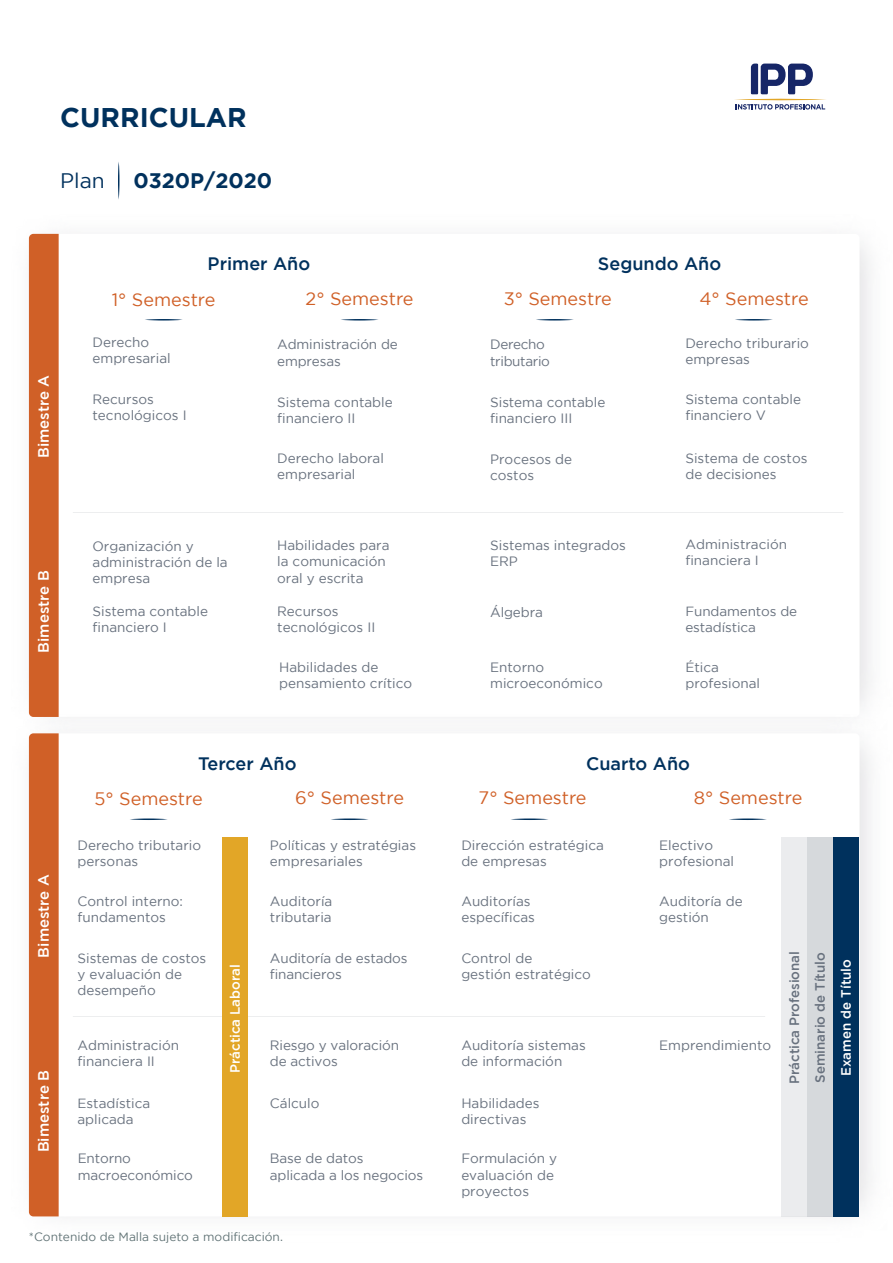
<style>
.page{position:relative;width:893px;height:1263px;background:#fff}
.page>*{position:absolute;margin:0;border:0;box-sizing:border-box;transform-origin:0 0}
.t1{font:700 27px "Gotham";color:#00315d}
.t2{font:700 21px "Gotham";color:#00315d}
.t3{font:21px "Gotham";color:#00315d}
.t4{font:18px "Gotham";color:#d06027}
.t5{font:500 18px "Gotham";color:#00315d}
.t6{font:500 15px "Gotham";color:#fff}
.t7{font:13.5px/16.2px "Gotham";color:#68717e}
.t8{font:500 13.5px/25.5px "Gotham";color:#68717e}
.t9{font:500 13.5px "Gotham";color:#fff}
.t10{font:13.5px/16.2px "Gotham";letter-spacing:-.025em;color:#68717e}
.t11{font:13.35px/15.9px "Gotham";color:#68717e}
.t12{font:12px "Gotham";color:#617376}
</style>
<div class="page">
<div style="left:29px;top:234px;width:30px;height:456px;background:#d06027"></div>
<svg style="left:751px;top:64px;width:62px;height:30px"></svg>
<hr style="left:734px;top:99px;width:93px;height:1px;background:#e2a627;border-radius:50%">
<svg style="left:736px;top:104px;width:89px;height:6px"></svg>
<svg style="left:118px;top:162px;width:1px;height:38px"></svg>
<svg style="left:145px;top:319px;width:38px;height:1px"></svg>
<svg style="left:341px;top:319px;width:37px;height:1px"></svg>
<svg style="left:536px;top:319px;width:38px;height:1px"></svg>
<svg style="left:735px;top:319px;width:38px;height:1px"></svg>
<hr style="left:73px;top:512px;width:770px;height:1px;background:#68717e">
<img style="left:20px;top:690px;width:860px;height:527px">
<div style="left:29px;top:733px;width:830px;height:483px;background:#fff;border-radius:4px"></div>
<div style="left:29px;top:733px;width:30px;height:483px;background:#d06027"></div>
<svg style="left:130px;top:818px;width:38px;height:2px"></svg>
<svg style="left:331px;top:818px;width:38px;height:2px"></svg>
<svg style="left:511px;top:818px;width:37px;height:2px"></svg>
<svg style="left:729px;top:818px;width:38px;height:2px"></svg>
<div style="left:781px;top:837px;width:26px;height:379px;background:#ebecee"></div>
<div style="left:807px;top:837px;width:26px;height:379px;background:#d6d9dc"></div>
<div style="left:833px;top:837px;width:26px;height:379px;background:#00315d"></div>
<hr style="left:73px;top:1016px;width:692px;height:1px;background:#68717e">
<div style="left:222px;top:837px;width:26px;height:379px;background:#e2a627"></div>
<h1 class="t1" style="left:60px;top:102px;width:188px">CURRICULAR</h1>
<h2 class="t3" style="left:60px;top:169px;width:46px">Plan</h2>
<h2 class="t2" style="left:133px;top:168px;width:140px">0320P/2020</h2>
<p class="t6" style="left:35px;top:458px;width:85px;rotate:-90deg">Bimestre A</p>
<p class="t6" style="left:35px;top:653px;width:84px;rotate:-90deg">Bimestre B</p>
<p class="t6" style="left:35px;top:957px;width:85px;rotate:-90deg">Bimestre A</p>
<p class="t6" style="left:35px;top:1152px;width:84px;rotate:-90deg">Bimestre B</p>
<h3 class="t5" style="left:208px;top:254px;width:104px">Primer Año</h3>
<h3 class="t5" style="left:598px;top:254px;width:125px">Segundo Año</h3>
<h3 class="t4" style="left:112px;top:290px;width:105px">1° Semestre</h3>
<h3 class="t4" style="left:504px;top:289px;width:110px">3° Semestre</h3>
<h3 class="t4" style="left:699px;top:289px;width:111px">4° Semestre</h3>
<p class="t7" style="left:685px;top:335px;width:125px">Derecho triburario empresas</p>
<p class="t7" style="left:685px;top:391px;width:117px">Sistema contable financiero V</p>
<p class="t7" style="left:685px;top:450px;width:124px">Sistema de costos de decisiones</p>
<h3 class="t4" style="left:306px;top:289px;width:110px">2° Semestre</h3>
<p class="t7" style="left:93px;top:334px;width:80px">Derecho empresarial</p>
<p class="t7" style="left:93px;top:391px;width:96px">Recursos tecnológicos I</p>
<p class="t7" style="left:277px;top:336px;width:122px">Administración de empresas</p>
<p class="t7" style="left:277px;top:393px;width:117px">Sistema contable financiero II</p>
<p class="t7" style="left:277px;top:450px;width:108px">Derecho laboral empresarial</p>
<p class="t10" style="left:490px;top:336px;width:61px">Derecho tributario</p>
<p class="t7" style="left:490px;top:393px;width:117px">Sistema contable financiero III</p>
<p class="t7" style="left:490px;top:451px;width:84px">Procesos de costos</p>
<p class="t7" style="left:93px;top:538px;width:137px">Organización y administración de la empresa</p>
<p class="t7" style="left:93px;top:603px;width:117px">Sistema contable financiero I</p>
<p class="t7" style="left:277px;top:537px;width:114px">Habilidades para la comunicación oral y escrita</p>
<p class="t7" style="left:277px;top:603px;width:100px">Recursos tecnológicos II</p>
<p class="t7" style="left:279px;top:659px;width:134px">Habilidades de pensamiento crítico</p>
<p class="t7" style="left:490px;top:537px;width:137px">Sistemas integrados<br>ERP</p>
<p class="t7" style="left:490px;top:604px;width:54px">Álgebra</p>
<p class="t7" style="left:490px;top:659px;width:114px">Entorno microeconómico</p>
<p class="t11" style="left:685px;top:536px;width:103px">Administración financiera I</p>
<p class="t11" style="left:685px;top:603px;width:113px">Fundamentos de estadística</p>
<p class="t11" style="left:685px;top:660px;width:76px">Ética profesional</p>
<h3 class="t5" style="left:198px;top:753px;width:100px">Tercer Año</h3>
<h3 class="t5" style="left:586px;top:753px;width:105px">Cuarto Año</h3>
<h3 class="t4" style="left:95px;top:789px;width:110px">5° Semestre</h3>
<p class="t7" style="left:78px;top:836px;width:125px">Derecho tributario personas</p>
<p class="t7" style="left:78px;top:893px;width:107px">Control interno: fundamentos</p>
<p class="t7" style="left:78px;top:950px;width:130px">Sistemas de costos y evaluación de desempeño</p>
<p class="t7" style="left:270px;top:950px;width:139px">Auditoría de estados financieros</p>
<p class="t7" style="left:461px;top:950px;width:131px">Control de<br>gestión estratégico</p>
<h3 class="t4" style="left:295px;top:788px;width:110px">6° Semestre</h3>
<h3 class="t4" style="left:479px;top:788px;width:109px">7° Semestre</h3>
<h3 class="t4" style="left:694px;top:788px;width:110px">8° Semestre</h3>
<p class="t7" style="left:270px;top:836px;width:148px">Políticas y estratégias empresariales</p>
<p class="t7" style="left:270px;top:893px;width:64px">Auditoría tributaria</p>
<p class="t7" style="left:461px;top:836px;width:144px">Dirección estratégica de empresas</p>
<p class="t7" style="left:461px;top:893px;width:75px">Auditorías específicas</p>
<p class="t7" style="left:659px;top:836px;width:76px">Electivo profesional</p>
<p class="t7" style="left:659px;top:893px;width:85px">Auditoría de gestión</p>
<p class="t8" style="left:781px;top:1084px;width:135px;rotate:-90deg">Práctica Profesional<br>Seminario de Título</p>
<p class="t9" style="left:838px;top:1076px;width:118px;rotate:-90deg">Examen de Título</p>
<p class="t9" style="left:227px;top:1073px;width:110px;rotate:-90deg">Práctica Laboral</p>
<p class="t7" style="left:270px;top:1036px;width:131px">Riesgo y valoración de activos</p>
<p class="t7" style="left:270px;top:1095px;width:51px">Cálculo</p>
<p class="t7" style="left:461px;top:1037px;width:126px">Auditoría sistemas de información</p>
<p class="t7" style="left:659px;top:1037px;width:114px">Emprendimiento</p>
<p class="t7" style="left:78px;top:1037px;width:103px">Administración financiera II</p>
<p class="t11" style="left:78px;top:1095px;width:74px">Estadística aplicada</p>
<p class="t7" style="left:461px;top:1095px;width:80px">Habilidades directivas</p>
<p class="t7" style="left:78px;top:1150px;width:117px">Entorno macroeconómico</p>
<p class="t7" style="left:461px;top:1150px;width:97px">Formulación y evaluación de proyectos</p>
<p class="t7" style="left:270px;top:1150px;width:155px">Base de datos<br>aplicada a los negocios</p>
<p class="t12" style="left:29px;top:1230px;width:255px">*Contenido de Malla sujeto a modificación.</p>
</div>
